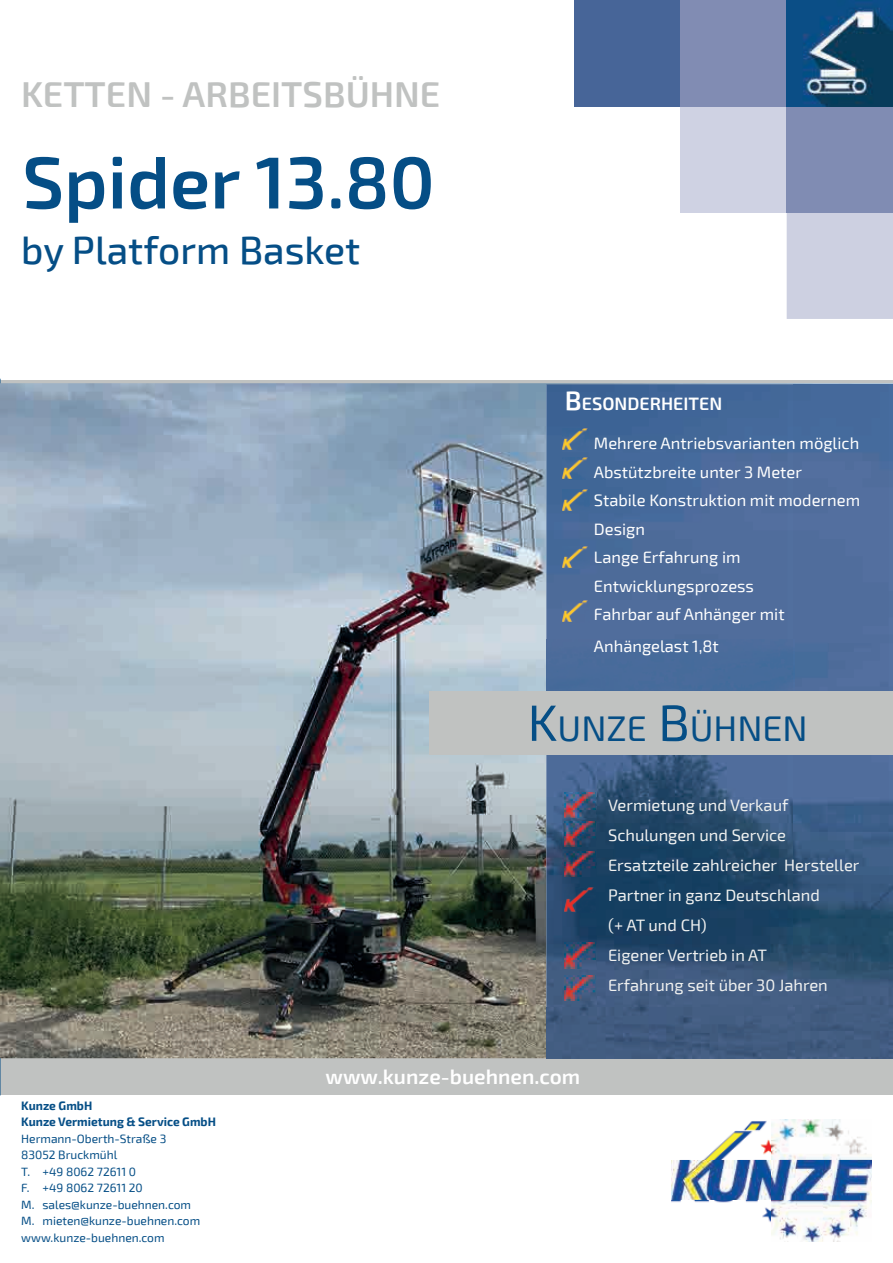
<style>
.page{position:relative;width:893px;height:1263px;background:#fff}
.page>*{position:absolute;margin:0;border:0;box-sizing:border-box;transform-origin:0 0}
.t1{font:600 73.5px "Exo 2";color:#054e86}
.t2{font:500 39px "Exo 2";color:#054e86}
.t3{font:600 36px "Exo 2";color:#c0c2c1}
.t4{font:35.7px "Exo 2";color:#054e86}
.t5{font:600 21px "Exo 2";color:#fff}
.t6{font:600 18px "Exo 2";color:#fff}
.t7{font:16.5px/28.5px "Exo 2";color:#fff}
.t8{font:16.5px/30px "Exo 2";color:#f0f1f0}
.t9{font:12px/16.5px "Exo 2";color:#054e86}
.t10{font:700 12px/16.5px "Exo 2";color:#054e86}
.s1{font-size:27px}
.s2{font-size:51px}
</style>
<div class="page">
<div style="left:0;top:1058px;width:893px;height:37px;background:#c0c2c1"></div>
<hr style="left:0;top:380px;width:893px;height:4px;background:#c0c2c1">
<div style="left:680px;top:106px;width:107px;height:107px;background:#cfd2e3"></div>
<div style="left:787px;top:213px;width:106px;height:106px;background:#cdd0e1"></div>
<div style="left:787px;top:107px;width:106px;height:106px;background:#808cb3"></div>
<hr style="left:787px;top:106px;width:106px;height:1px;background:#1d538b">
<div style="left:574px;top:0;width:106px;height:106px;background:#476598"></div>
<div style="left:680px;top:0;width:107px;height:106px;background:#818cb3"></div>
<img style="left:787px;top:0;width:106px;height:106px">
<img style="left:0;top:383px;width:893px;height:675px">
<img style="left:546px;top:384px;width:347px;height:307px">
<img style="left:546px;top:755px;width:347px;height:303px">
<div style="left:429px;top:691px;width:464px;height:64px;background:#c0c2c1"></div>
<img style="left:672px;top:1119px;width:200px;height:123px">
<img style="left:565px;top:792px;width:30px;height:26px">
<img style="left:565px;top:821px;width:30px;height:26px">
<img style="left:565px;top:851px;width:30px;height:25px">
<img style="left:565px;top:887px;width:30px;height:26px">
<img style="left:565px;top:943px;width:30px;height:25px">
<img style="left:565px;top:975px;width:30px;height:25px">
<img style="left:563px;top:547px;width:26px;height:22px">
<img style="left:563px;top:489px;width:26px;height:22px">
<img style="left:563px;top:458px;width:26px;height:21px">
<img style="left:563px;top:429px;width:25px;height:22px">
<img style="left:563px;top:600px;width:26px;height:22px">
<h3 class="t3" style="left:21px;top:75px;width:421px">KETTEN - ARBEITSBÜHNE</h3>
<h1 class="t1" style="left:22px;top:144px;width:414px">Spider 13.80</h1>
<h2 class="t2" style="left:21px;top:236px;width:341px">by Platform Basket</h2>
<p class="t6" style="left:565px;top:393px;width:159px"><span class="s1">B</span>ESONDERHEITEN</p>
<p class="t7" style="left:594px;top:430px;width:268px">Mehrere Antriebsvarianten möglich<br>Abstützbreite unter 3 Meter<br>Stabile Konstruktion mit modernem<br>Design<br>Lange Erfahrung im<br>Entwicklungsprozess<br>Fahrbar auf Anhänger mit</p>
<p class="t7" style="left:594px;top:632px;width:127px">Anhängelast 1,8t</p>
<h3 class="t4" style="left:527px;top:708px;width:282px"><span class="s2">K</span>UNZE <span class="s2">B</span>ÜHNEN</h3>
<p class="t8" style="left:608px;top:790px;width:253px">Vermietung und Verkauf<br>Schulungen und Service<br>Ersatzteile zahlreicher Hersteller<br>Partner in ganz Deutschland<br>(+ AT und CH)<br>Eigener Vertrieb in AT<br>Erfahrung seit über 30 Jahren</p>
<p class="t10" style="left:21px;top:1098px;width:196px">Kunze GmbH<br>Kunze Vermietung &amp; Service GmbH</p>
<p class="t9" style="left:21px;top:1130px;width:180px">Hermann-Oberth-Straße 3<br>83052 Bruckmühl<br>T. +49 8062 72611 0<br>F. +49 8062 72611 20<br>M. sales@kunze-buehnen.com<br>M. mieten@kunze-buehnen.com www.kunze-buehnen.com</p>
<p class="t5" style="left:326px;top:1065px;width:256px">www.kunze-buehnen.com</p>
</div>
